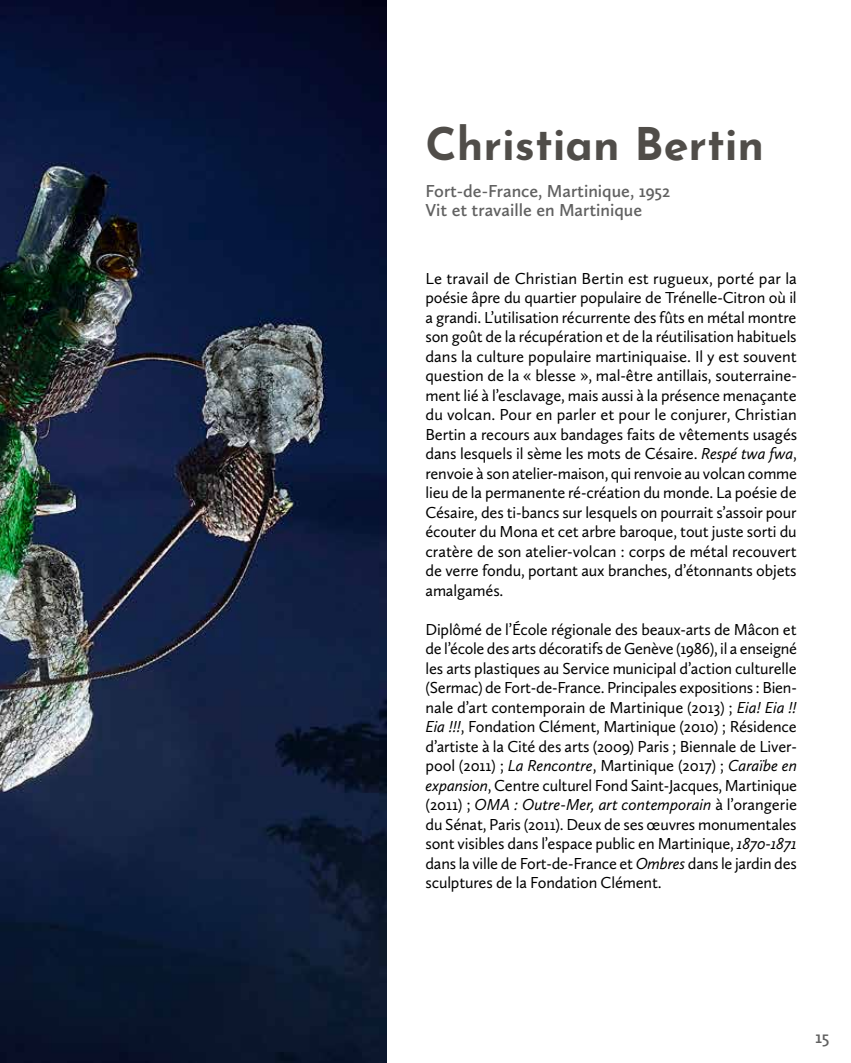
<style>
.page{position:relative;width:851px;height:1063px;background:#fff}
.page>*{position:absolute;margin:0;border:0;box-sizing:border-box;transform-origin:0 0}
.t1{font:700 45px "Josefin Sans";color:#504d49}
.t2{font:600 18px/19.5px "Calluna Sans";color:#616161}
.t3{font:16.5px/19.5px "Calluna Sans";letter-spacing:-.01em;color:#000;text-align:justify}
.s1{font-style:italic}
</style>
<div class="page">
<img style="left:0;top:0;width:386px;height:1063px">
<h1 class="t1" style="left:425px;top:104px;width:340px">Christian Bertin</h1>
<p class="t2" style="left:425px;top:181px;width:246px">Fort-de-France, Martinique, 1952<br>Vit et travaille en Martinique</p>
<p class="t3" style="left:425px;top:268px;width:373px">Le travail de Christian Bertin est rugueux, porté par la poésie âpre du quartier populaire de Trénelle-Citron où il a grandi. L’utilisation récurrente des fûts en métal montre son goût de la récupération et de la réutilisation habituels dans la culture populaire martiniquaise. Il y est souvent question de la « blesse », mal-être antillais, souterraine&shy;ment lié à l’esclavage, mais aussi à la présence menaçante du volcan. Pour en parler et pour le conjurer, Christian Bertin a recours aux bandages faits de vêtements usagés dans lesquels il sème les mots de Césaire. <span class="s1">Respé twa fwa</span>, renvoie à son atelier-maison, qui renvoie au volcan comme lieu de la permanente ré-création du monde. La poésie de Césaire, des ti-bancs sur lesquels on pourrait s’assoir pour écouter du Mona et cet arbre baroque, tout juste sorti du cratère de son atelier-volcan : corps de métal recouvert de verre fondu, portant aux branches, d’étonnants objets amalgamés.</p>
<p class="t3" style="left:425px;top:619px;width:373px">Diplômé de l’École régionale des beaux-arts de Mâcon et de l’école des arts décoratifs de Genève (1986), il a enseigné les arts plastiques au Service municipal d’action culturelle (Sermac) de Fort-de-France. Principales expositions : Bien&shy;nale d’art contemporain de Martinique (2013) ; <span class="s1">Eia! Eia !!<br>Eia !!!</span>, Fondation Clément, Martinique (2010) ; Résidence d’artiste à la Cité des arts (2009) Paris ; Biennale de Liver&shy;pool (2011) ; <span class="s1">La Rencontre</span>, Martinique (2017) ; <span class="s1">Caraïbe en expansion</span>, Centre culturel Fond Saint-Jacques, Martinique (2011) ; <span class="s1">OMA : Outre-Mer, art contemporain</span> à l’orangerie du Sénat, Paris (2011). Deux de ses œuvres monumentales sont visibles dans l’espace public en Martinique, <span class="s1">1870-1871 </span>dans la ville de Fort-de-France et <span class="s1">Ombres</span> dans le jardin des sculptures de la Fondation Clément.</p>
<p class="t2" style="left:815px;top:1027px;width:16px">15</p>
</div>
